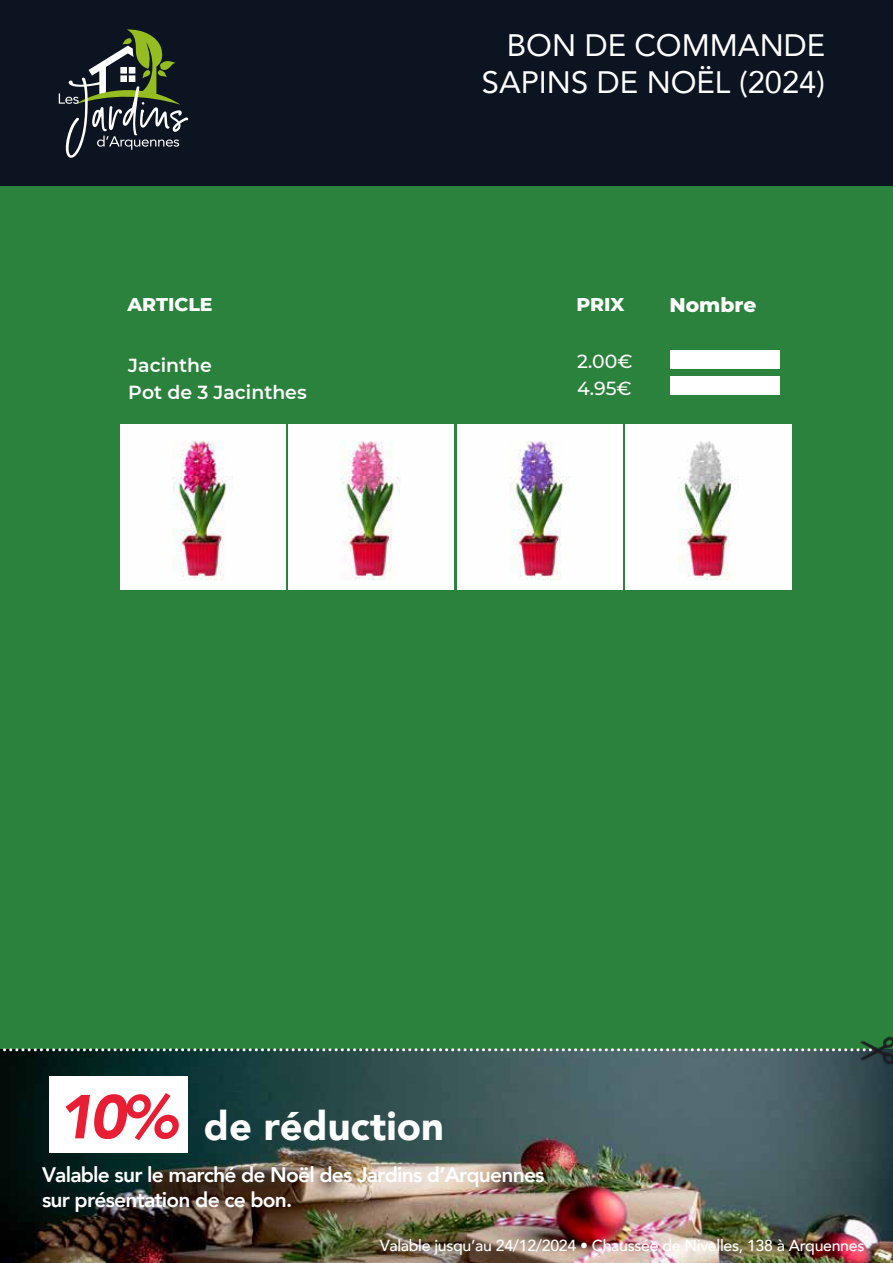
<style>
.page{position:relative;width:893px;height:1263px;background:#2b823c}
.page>*{position:absolute;margin:0;border:0;box-sizing:border-box;transform-origin:0 0}
.t1{font:italic 900 61.35px "Avenir";color:#e71e34}
.t2{font:900 39.9px "Avenir";color:#fff}
.t3{font:30.9px/37.2px "Avenir";color:#fff;text-align:right}
.t4{font:800 21px/25.2px "Avenir";letter-spacing:-.04em;color:#fff}
.t5{font:800 20.25px "Montserrat";color:#fff}
.t6{font:600 18.9px/27.2px "Montserrat";color:#fff}
.t7{font:800 18.9px "Montserrat";color:#fff}
.t8{font:500 18.9px/27.2px "Montserrat";color:#fff}
.t9{font:500 15.9px "Avenir";letter-spacing:-.02em;color:#fff}
</style>
<div class="page">
<div style="left:0;top:0;width:893px;height:185px;background:#0c1321"></div>
<svg style="left:59px;top:29px;width:129px;height:129px"></svg>
<img style="left:0;top:1051px;width:893px;height:212px">
<div style="left:50px;top:1076px;width:138px;height:76px;background:#fff"></div>
<svg style="left:0;top:1048px;width:857px;height:3px"></svg>
<img style="left:857px;top:1036px;width:36px;height:32px">
<div style="left:670px;top:350px;width:110px;height:19px;background:#fff"></div>
<div style="left:670px;top:376px;width:110px;height:19px;background:#fff"></div>
<img style="left:288px;top:424px;width:165px;height:165px">
<img style="left:626px;top:424px;width:165px;height:165px">
<img style="left:457px;top:424px;width:165px;height:165px">
<img style="left:120px;top:424px;width:165px;height:165px">
<h3 class="t3" style="left:482px;top:26px;width:345px">BON DE COMMANDE<br>SAPINS DE NOËL (2024)</h3>
<p class="t7" style="left:127px;top:290px;width:87px">ARTICLE</p>
<p class="t7" style="left:576px;top:290px;width:50px">PRIX</p>
<p class="t5" style="left:669px;top:290px;width:89px">Nombre</p>
<p class="t6" style="left:128px;top:351px;width:180px">Jacinthe<br>Pot de 3 Jacinthes</p>
<p class="t8" style="left:577px;top:347px;width:57px">2.00€<br>4.95€</p>
<h1 class="t1" style="left:57px;top:1066px;width:121px">10%</h1>
<h2 class="t2" style="left:204px;top:1092px;width:242px">de réduction</h2>
<p class="t4" style="left:42px;top:1162px;width:504px">Valable sur le marché de Noël des Jardins d’Arquennes sur présentation de ce bon.</p>
<p class="t9" style="left:380px;top:1232px;width:486px">Valable jusqu’au 24/12/2024 • Chaussée de Nivelles, 138 à Arquennes</p>
</div>
